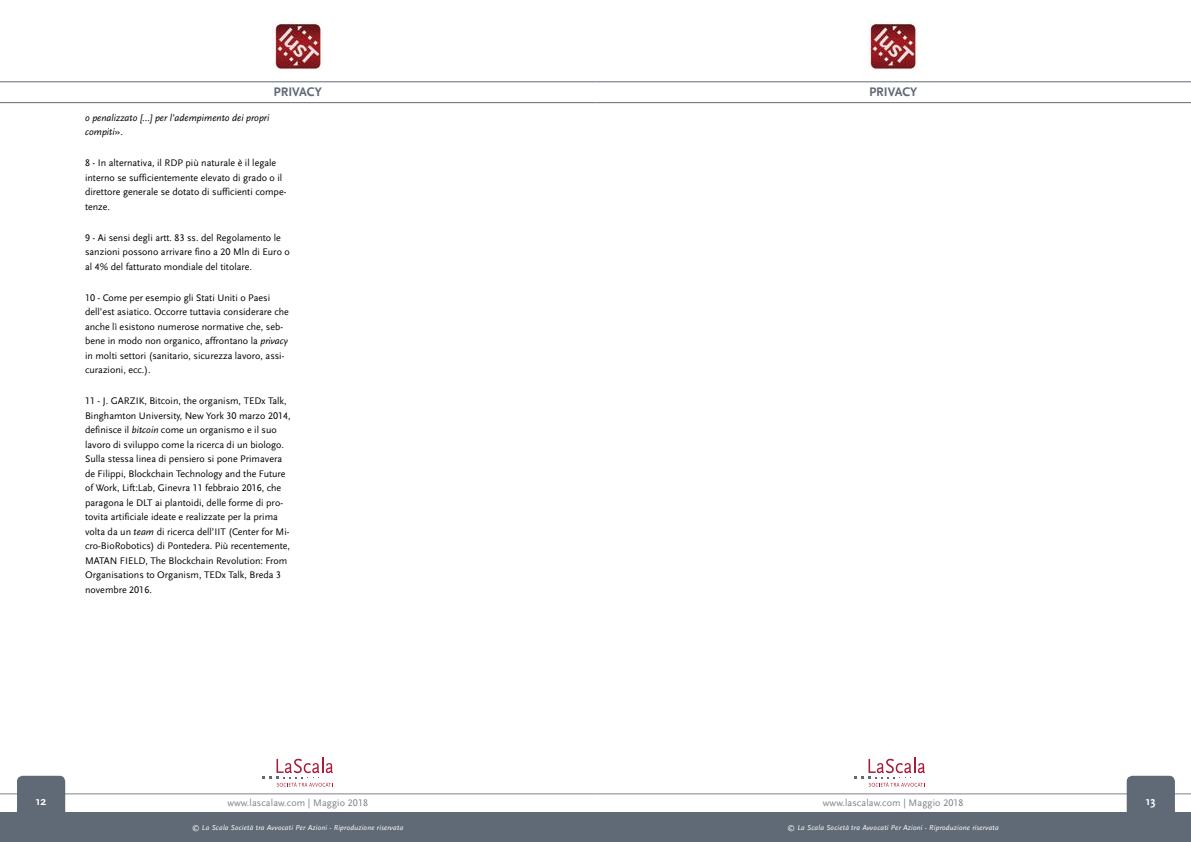
<style>
.page{position:relative;width:1191px;height:842px;background:#fff}
.page>*{position:absolute;margin:0;border:0;box-sizing:border-box;transform-origin:0 0}
.t1{font:700 13px "Scala Sans";color:#606976}
.t2{font:700 12px "Scala Sans";color:#fff}
.t3{font:10px/14.5px "Scala Sans LF";color:#000}
.t4{font:10px "Scala Sans LF";letter-spacing:.01em;color:#7e828d}
.t5{font:italic 10px/14.5px "Scala Sans";color:#000}
.t6{font:italic 7.5px "Scala Sans";letter-spacing:.025em;color:#fff}
.s1{font-family:"Scala Sans LF";font-style:normal}
.s2{font-family:"Scala Sans";font-style:italic}
</style>
<div class="page">
<hr style="left:595px;top:793px;width:596px;height:1px;background:#7e828d">
<hr style="left:595px;top:81px;width:596px;height:1px;background:#606976">
<hr style="left:595px;top:102px;width:596px;height:1px;background:#606976">
<div style="left:595px;top:813px;width:596px;height:29px;background:#606976"></div>
<img style="left:867px;top:21px;width:51px;height:48px">
<hr style="left:0;top:793px;width:595px;height:1px;background:#7e828d">
<hr style="left:0;top:81px;width:595px;height:1px;background:#606976">
<hr style="left:0;top:102px;width:595px;height:1px;background:#606976">
<div style="left:0;top:813px;width:595px;height:29px;background:#606976"></div>
<div style="left:17px;top:776px;width:48px;height:49px;background:#606976;border-radius:6px"></div>
<div style="left:1126px;top:776px;width:48px;height:49px;background:#606976;border-radius:6px"></div>
<img style="left:272px;top:21px;width:51px;height:48px">
<svg style="left:263px;top:757px;width:70px;height:30px"></svg>
<svg style="left:854px;top:757px;width:71px;height:30px"></svg>
<h1 class="t1" style="left:273px;top:85px;width:50px">PRIVACY</h1>
<p class="t5" style="left:85px;top:110px;width:186px">o penalizzato […] per l’adempimento dei propri compiti<span class="s1">».</span></p>
<p class="t3" style="left:85px;top:156px;width:203px">8 - In alternativa, il RDP più naturale è il legale interno se sufficientemente elevato di grado o il direttore generale se dotato di sufficienti compe&shy;tenze.</p>
<p class="t3" style="left:85px;top:230px;width:206px">9 - Ai sensi degli artt. 83 ss. del Regolamento le sanzioni possono arrivare fino a 20 Mln di Euro o al 4% del fatturato mondiale del titolare.</p>
<p class="t3" style="left:85px;top:290px;width:205px">10 - Come per esempio gli Stati Uniti o Paesi dell’est asiatico. Occorre tuttavia considerare che anche lì esistono numerose normative che, seb&shy;bene in modo non organico, affrontano la <span class="s2">privacy </span>in molti settori (sanitario, sicurezza lavoro, assi&shy;curazioni, ecc.).</p>
<p class="t3" style="left:85px;top:394px;width:207px">11 - J. GARZIK, Bitcoin, the organism, TEDx Talk, Binghamton University, New York 30 marzo 2014, definisce il <span class="s2">bitcoin</span> come un organismo e il suo lavoro di sviluppo come la ricerca di un biologo.<br>Sulla stessa linea di pensiero si pone Primavera de Filippi, Blockchain Technology and the Future of Work, Lift:Lab, Ginevra 11 febbraio 2016, che paragona le DLT ai plantoidi, delle forme di pro&shy;tovita artificiale ideate e realizzate per la prima volta da un <span class="s2">team</span> di ricerca dell’IIT (Center for Mi&shy;cro-BioRobotics) di Pontedera. Più recentemente, MATAN FIELD, The Blockchain Revolution: From Organisations to Organism, TEDx Talk, Breda 3 novembre 2016.</p>
<h1 class="t1" style="left:869px;top:85px;width:50px">PRIVACY</h1>
<p class="t4" style="left:227px;top:797px;width:142px">www.lascalaw.com | Maggio 2018</p>
<p class="t4" style="left:823px;top:797px;width:142px">www.lascalaw.com | Maggio 2018</p>
<p class="t2" style="left:36px;top:794px;width:12px">12</p>
<p class="t2" style="left:1145px;top:794px;width:11px">13</p>
<p class="t6" style="left:192px;top:824px;width:213px">© La Scala Società tra Avvocati Per Azioni - Riproduzione riservata</p>
<p class="t6" style="left:787px;top:824px;width:213px">© La Scala Società tra Avvocati Per Azioni - Riproduzione riservata</p>
</div>
